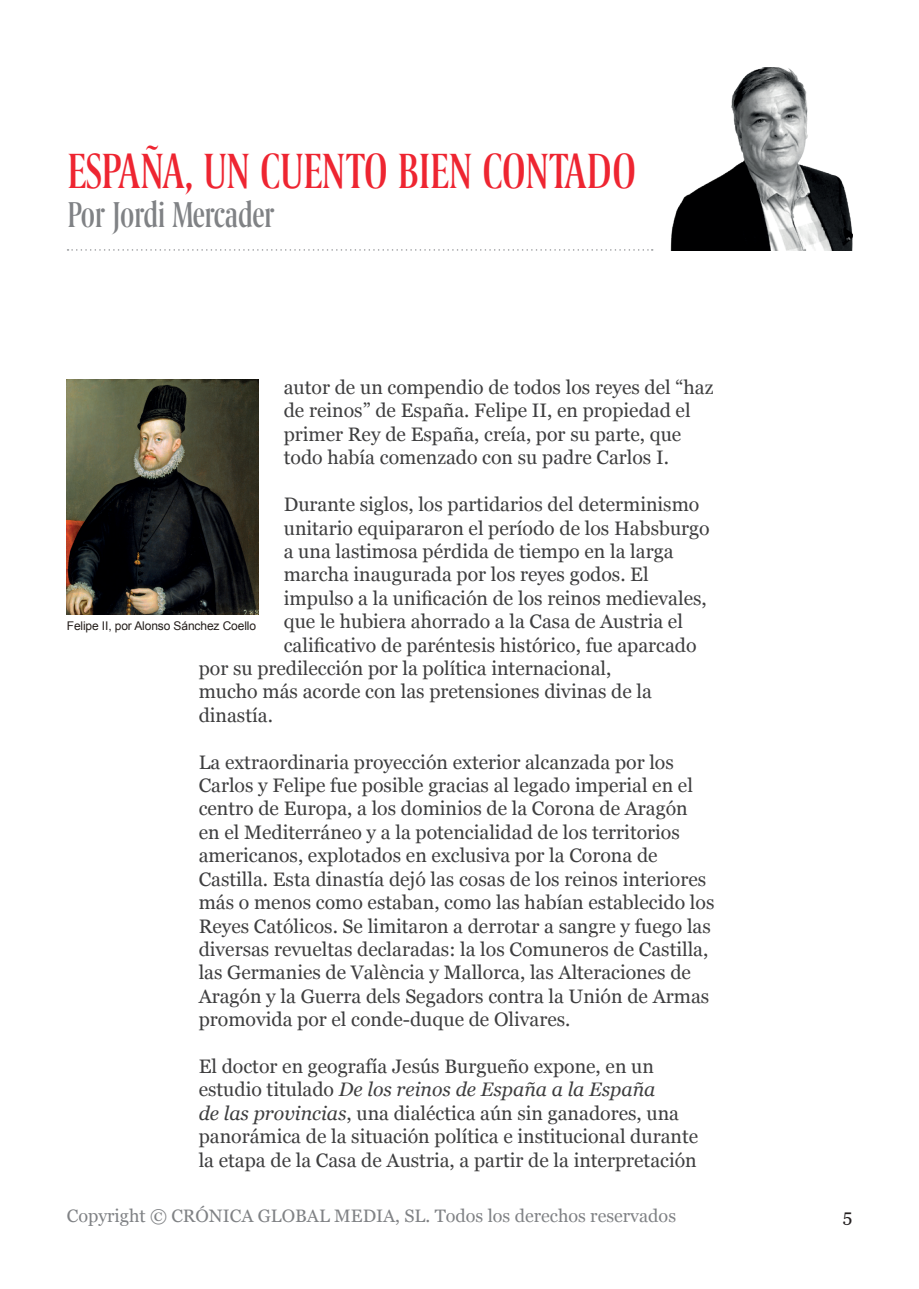
<style>
.page{position:relative;width:919px;height:1289px;background:#fff}
.page>*{position:absolute;margin:0;border:0;box-sizing:border-box;transform-origin:0 0}
.t1{font:49.5px "Berlingske Serif X Cn";letter-spacing:-.01em;color:#ee2531}
.t2{font:36px "Berlingske Serif X Cn";color:#808285}
.t3{font:19.5px/23.4px "Georgia";color:#3e3e3f}
.t4{font:18px "Georgia";color:#808285}
.t5{font:18px "Georgia";color:#231f20}
.t6{font:12px "Arial";letter-spacing:-.01em;color:#241e1b}
.s1{font-style:italic}
</style>
<div class="page">
<img style="left:670px;top:68px;width:182px;height:183px">
<svg style="left:68px;top:249px;width:584px;height:2px"></svg>
<img style="left:67px;top:379px;width:192px;height:235px">
<h1 class="t1" style="left:68px;top:137px;width:570px">ESPAÑA, UN CUENTO BIEN CONTADO</h1>
<h2 class="t2" style="left:68px;top:190px;width:209px">Por Jordi Mercader</h2>
<p class="t3" style="left:284px;top:375px;width:431px">autor de un compendio de todos los reyes del “haz de reinos” de España. Felipe II, en propiedad el primer Rey de España, creía, por su parte, que todo había comenzado con su padre Carlos I.</p>
<p class="t3" style="left:284px;top:492px;width:417px">Durante siglos, los partidarios del determinismo</p>
<p class="t3" style="left:284px;top:515px;width:427px">unitario equipararon el período de los Habsburgo</p>
<p class="t3" style="left:284px;top:538px;width:391px">a una lastimosa pérdida de tiempo en la larga</p>
<p class="t3" style="left:284px;top:562px;width:366px">marcha inaugurada por los reyes godos. El</p>
<p class="t3" style="left:284px;top:585px;width:424px">impulso a la unificación de los reinos medievales,</p>
<p class="t3" style="left:284px;top:609px;width:400px">que le hubiera ahorrado a la Casa de Austria el</p>
<p class="t3" style="left:284px;top:632px;width:414px">calificativo de paréntesis histórico, fue aparcado</p>
<p class="t3" style="left:199px;top:655px;width:414px">por su predilección por la política internacional,</p>
<p class="t3" style="left:199px;top:679px;width:454px">mucho más acorde con las pretensiones divinas de la</p>
<p class="t3" style="left:199px;top:702px;width:76px">dinastía.</p>
<p class="t3" style="left:199px;top:749px;width:517px">La extraordinaria proyección exterior alcanzada por los Carlos y Felipe fue posible gracias al legado imperial en el centro de Europa, a los dominios de la Corona de Aragón<br>en el Mediterráneo y a la potencialidad de los territorios americanos, explotados en exclusiva por la Corona de Castilla. Esta dinastía dejó las cosas de los reinos interiores más o menos como estaban, como las habían establecido los Reyes Católicos. Se limitaron a derrotar a sangre y fuego las diversas revueltas declaradas: la los Comuneros de Castilla, las Germanies de València y Mallorca, las Alteraciones de Aragón y la Guerra dels Segadors contra la Unión de Armas promovida por el conde-duque de Olivares.</p>
<p class="t3" style="left:199px;top:1053px;width:501px">El doctor en geografía Jesús Burgueño expone, en un estudio titulado <span class="s1">De los reinos de España a la España<br>de las provincias</span>, una dialéctica aún sin ganadores, una panorámica de la situación política e institucional durante la etapa de la Casa de Austria, a partir de la interpretación</p>
<p class="t6" style="left:67px;top:618px;width:191px">Felipe II, por Alonso Sánchez Coello</p>
<p class="t4" style="left:67px;top:1202px;width:610px">Copyright © CRÓNICA GLOBAL MEDIA, SL. Todos los derechos reservados</p>
<p class="t5" style="left:842px;top:1202px;width:11px">5</p>
</div>
